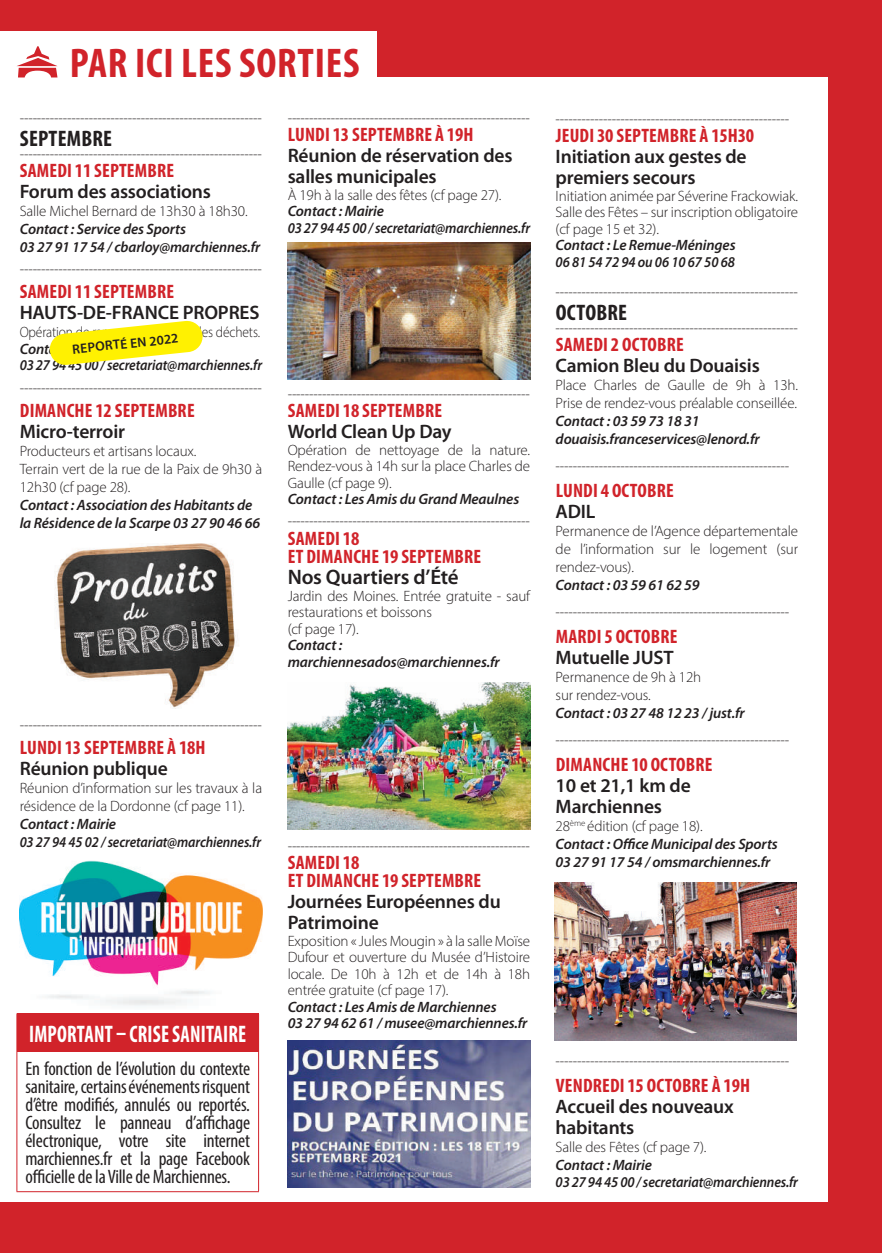
<style>
.page{position:relative;width:882px;height:1253px;background:#d1232a}
.page>*{position:absolute;margin:0;border:0;box-sizing:border-box;transform-origin:0 0}
.t1{font:700 condensed 41.7px "Myriad Pro";letter-spacing:.02em;color:#d1232a}
.t2{font:700 condensed 24px "Myriad Pro";letter-spacing:.01em;color:#fff;scale:.85 1}
.t3{font:700 condensed 22.5px "Myriad Pro";letter-spacing:.01em;color:#231f20}
.t4{font:600 21px "Myriad Pro";letter-spacing:-.01em;color:#231f20}
.t5{font:600 19.5px/21px "Myriad Pro";letter-spacing:-.01em;color:#231f20}
.t6{font:700 condensed 19.5px/18px "Myriad Pro";letter-spacing:.01em;color:#d1232a}
.t7{font:condensed 19.5px/18px "Myriad Pro";letter-spacing:-.01em;color:#231f20;text-align:justify}
.t8{font:300 15px/16.5px "Myriad Pro";letter-spacing:-.01em;color:#231f20}
.t9{font:italic 600 15px/18px "Myriad Pro";letter-spacing:-.01em;color:#231f20}
.t10{font:300 15px "Myriad Pro";letter-spacing:-.01em;color:#231f20;scale:.9 1}
.t11{font:600 13.5px "Myriad Pro";color:#231f20}
.s1{font-weight:300;font-style:normal}
</style>
<div class="page">
<div style="left:0;top:77px;width:828px;height:1125px;background:#fff"></div>
<div style="left:0;top:32px;width:377px;height:59px;background:#fff"></div>
<svg style="left:17px;top:46px;width:41px;height:31px"></svg>
<img style="left:54px;top:543px;width:185px;height:165px">
<img style="left:288px;top:243px;width:242px;height:136px">
<img style="left:288px;top:682px;width:242px;height:147px">
<img style="left:288px;top:1040px;width:242px;height:147px">
<img style="left:20px;top:860px;width:242px;height:146px">
<img style="left:554px;top:882px;width:242px;height:158px">
<div style="left:17px;top:1014px;width:242px;height:38px;background:#d1232a"></div>
<hr style="left:17px;top:1013px;width:242px;height:1px;background:#d1232a">
<hr style="left:17px;top:1052px;width:1px;height:139px;background:#d1232a">
<hr style="left:258px;top:1052px;width:1px;height:139px;background:#d1232a">
<hr style="left:17px;top:1191px;width:242px;height:1px;background:#d1232a">
<svg style="left:49px;top:320px;width:154px;height:45px"></svg>
<h1 class="t1" style="left:70px;top:37px;width:291px">PAR ICI LES SORTIES</h1>
<p class="t8" style="left:20px;top:110px;width:244px">--------------------------------------------------------</p>
<h3 class="t3" style="left:20px;top:124px;width:94px">SEPTEMBRE</h3>
<p class="t8" style="left:20px;top:146px;width:244px">--------------------------------------------------------</p>
<h3 class="t6" style="left:20px;top:161px;width:156px">SAMEDI 11 SEPTEMBRE</h3>
<h3 class="t5" style="left:20px;top:181px;width:193px">Forum des associations</h3>
<p class="t8" style="left:20px;top:203px;width:229px">Salle Michel Bernard de 13h30 à 18h30.</p>
<p class="t9" style="left:20px;top:220px;width:242px">Contact : Service des Sports<br>03 27 91 17 54 / cbarloy@marchiennes.fr</p>
<p class="t8" style="left:20px;top:261px;width:244px">--------------------------------------------------------</p>
<h3 class="t6" style="left:20px;top:282px;width:156px">SAMEDI 11 SEPTEMBRE</h3>
<h3 class="t5" style="left:20px;top:302px;width:241px">HAUTS-DE-FRANCE PROPRES</h3>
<p class="t10" style="left:20px;top:323px;width:269px">Opération de ramassage et de tri des déchets.</p>
<p class="t9" style="left:20px;top:340px;width:244px;line-height:16.5px">Contact : Mairie<br>03 27 94 45 00 / secretariat@marchiennes.fr</p>
<p class="t8" style="left:20px;top:379px;width:244px">--------------------------------------------------------</p>
<h3 class="t6" style="left:20px;top:401px;width:176px">DIMANCHE 12 SEPTEMBRE</h3>
<h3 class="t5" style="left:20px;top:420px;width:107px">Micro-terroir</h3>
<p class="t8" style="left:20px;top:441px;width:244px;line-height:18px">Producteurs et artisans locaux.<br>Terrain vert de la rue de la Paix de 9h30 à<br>12h30 (cf page 28).</p>
<p class="t9" style="left:20px;top:495px;width:242px">Contact : Association des Habitants de la Résidence de la Scarpe 03 27 90 46 66</p>
<p class="t11" style="left:72px;top:341px;width:108px;rotate:-6deg">REPORTÉ EN 2022</p>
<p class="t8" style="left:20px;top:716px;width:244px">--------------------------------------------------------</p>
<h3 class="t6" style="left:20px;top:738px;width:187px">LUNDI 13 SEPTEMBRE À 18H</h3>
<h3 class="t5" style="left:20px;top:757px;width:150px">Réunion publique</h3>
<p class="t8" style="left:20px;top:779px;width:244px;line-height:18px">Réunion d’information sur les travaux à la résidence de la Dordonne (cf page 11).</p>
<p class="t9" style="left:20px;top:814px;width:243px">Contact : Mairie<br>03 27 94 45 02 / secretariat@marchiennes.fr</p>
<h2 class="t2" style="left:29px;top:1019px;width:257px">IMPORTANT – CRISE SANITAIRE</h2>
<p class="t7" style="left:25px;top:1059px;width:226px">En fonction de l’évolution du contexte sanitaire, certains événements risquent d’être modifiés, annulés ou reportés.<br>Consultez le panneau d’affichage électronique, votre site internet marchiennes.fr et la page Facebook officielle de la Ville de Marchiennes.</p>
<p class="t8" style="left:288px;top:110px;width:244px">--------------------------------------------------------</p>
<h3 class="t6" style="left:288px;top:125px;width:187px">LUNDI 13 SEPTEMBRE À 19H</h3>
<h3 class="t5" style="left:288px;top:145px;width:226px">Réunion de réservation des salles municipales</h3>
<p class="t8" style="left:288px;top:186px;width:215px">À 19h à la salle des fêtes (cf page 27).</p>
<p class="t9" style="left:288px;top:203px;width:244px;line-height:16.5px">Contact : Mairie<br>03 27 94 45 00 / secretariat@marchiennes.fr</p>
<p class="t8" style="left:288px;top:386px;width:244px">--------------------------------------------------------</p>
<h3 class="t6" style="left:288px;top:401px;width:156px">SAMEDI 18 SEPTEMBRE</h3>
<h3 class="t5" style="left:288px;top:420px;width:165px">World Clean Up Day</h3>
<p class="t8" style="left:288px;top:441px;width:244px;text-align:justify">Opération de nettoyage de la nature.<br>Rendez-vous à 14h sur la place Charles de Gaulle (cf page 9).</p>
<p class="t9" style="left:288px;top:490px;width:233px">Contact : Les Amis du Grand Meaulnes</p>
<p class="t8" style="left:288px;top:513px;width:244px">--------------------------------------------------------</p>
<h3 class="t6" style="left:288px;top:529px;width:195px">SAMEDI 18<br>ET DIMANCHE 19 SEPTEMBRE</h3>
<h3 class="t4" style="left:288px;top:564px;width:173px">Nos Quartiers d’Été</h3>
<p class="t8" style="left:288px;top:587px;width:244px">Jardin des Moines. Entrée gratuite - sauf restaurations et boissons<br>(cf page 17).</p>
<p class="t9" style="left:288px;top:636px;width:214px;line-height:16.5px">Contact : marchiennesados@marchiennes.fr</p>
<p class="t8" style="left:288px;top:837px;width:244px">--------------------------------------------------------</p>
<h3 class="t6" style="left:288px;top:853px;width:195px">SAMEDI 18<br>ET DIMANCHE 19 SEPTEMBRE</h3>
<h3 class="t5" style="left:288px;top:891px;width:215px">Journées Européennes du<br>Patrimoine</h3>
<p class="t8" style="left:288px;top:932px;width:244px;text-align:justify">Exposition « Jules Mougin » à la salle Moïse Dufour et ouverture du Musée d’Histoire locale. De 10h à 12h et de 14h à 18h entrée gratuite (cf page 17).</p>
<p class="t9" style="left:288px;top:998px;width:241px;line-height:16.5px">Contact : Les Amis de Marchiennes<br>03 27 94 62 61 / musee@marchiennes.fr</p>
<p class="t8" style="left:555px;top:111px;width:235px">------------------------------------------------------</p>
<h3 class="t6" style="left:556px;top:126px;width:200px">JEUDI 30 SEPTEMBRE À 15H30</h3>
<h3 class="t5" style="left:555px;top:146px;width:192px">Initiation aux gestes de premiers secours</h3>
<p class="t8" style="left:555px;top:187px;width:244px;text-align:justify">Initiation animée par Séverine Frackowiak.<br>Salle des Fêtes – sur inscription obligatoire (cf page 15 et 32).</p>
<p class="t9" style="left:555px;top:236px;width:181px;line-height:16.5px">Contact : Le Remue-Méninges<br>06 81 54 72 94 ou 06 10 67 50 68</p>
<p class="t8" style="left:555px;top:284px;width:244px">--------------------------------------------------------</p>
<h3 class="t3" style="left:556px;top:298px;width:73px">OCTOBRE</h3>
<p class="t8" style="left:555px;top:320px;width:244px">--------------------------------------------------------</p>
<h3 class="t6" style="left:556px;top:335px;width:129px">SAMEDI 2 OCTOBRE</h3>
<h3 class="t5" style="left:555px;top:355px;width:206px">Camion Bleu du Douaisis</h3>
<p class="t8" style="left:555px;top:376px;width:244px;line-height:18px">Place Charles de Gaulle de 9h à 13h.<br>Prise de rendez-vous préalable conseillée.</p>
<p class="t9" style="left:555px;top:412px;width:205px">Contact : 03 59 73 18 31 douaisis.franceservices@lenord.fr</p>
<p class="t8" style="left:555px;top:457px;width:235px">------------------------------------------------------</p>
<h3 class="t6" style="left:556px;top:481px;width:119px">LUNDI 4 OCTOBRE</h3>
<h3 class="t5" style="left:555px;top:501px;width:41px">ADIL</h3>
<p class="t8" style="left:555px;top:522px;width:244px;line-height:18px;text-align:justify">Permanence de l’Agence départementale de l’information sur le logement (sur rendez-vous).</p>
<p class="t9" style="left:555px;top:576px;width:145px">Contact : 03 59 61 62 59</p>
<p class="t8" style="left:555px;top:603px;width:235px">------------------------------------------------------</p>
<h3 class="t6" style="left:556px;top:627px;width:123px">MARDI 5 OCTOBRE</h3>
<h3 class="t5" style="left:555px;top:647px;width:119px">Mutuelle JUST</h3>
<p class="t8" style="left:555px;top:668px;width:147px;line-height:18px">Permanence de 9h à 12h sur rendez-vous.</p>
<p class="t9" style="left:555px;top:704px;width:191px">Contact : 03 27 48 12 23 / just.fr</p>
<p class="t8" style="left:555px;top:731px;width:235px">------------------------------------------------------</p>
<h3 class="t6" style="left:556px;top:755px;width:158px">DIMANCHE 10 OCTOBRE</h3>
<h3 class="t5" style="left:555px;top:775px;width:137px">10 et 21,1 km de<br>Marchiennes</h3>
<p class="t9" style="left:555px;top:817px;width:224px"><span class="s1">28</span><sup>ème</sup> <span class="s1">édition (cf page 18).<br></span>Contact : Office Municipal des Sports<br>03 27 91 17 54 / omsmarchiennes.fr</p>
<p class="t8" style="left:555px;top:1052px;width:235px">------------------------------------------------------</p>
<h3 class="t6" style="left:556px;top:1076px;width:196px">VENDREDI 15 OCTOBRE À 19H</h3>
<h3 class="t5" style="left:555px;top:1095px;width:180px">Accueil des nouveaux habitants</h3>
<p class="t8" style="left:555px;top:1138px;width:152px">Salle des Fêtes (cf page 7).</p>
<p class="t9" style="left:555px;top:1156px;width:244px;line-height:16.5px">Contact : Mairie<br>03 27 94 45 00 / secretariat@marchiennes.fr</p>
</div>
